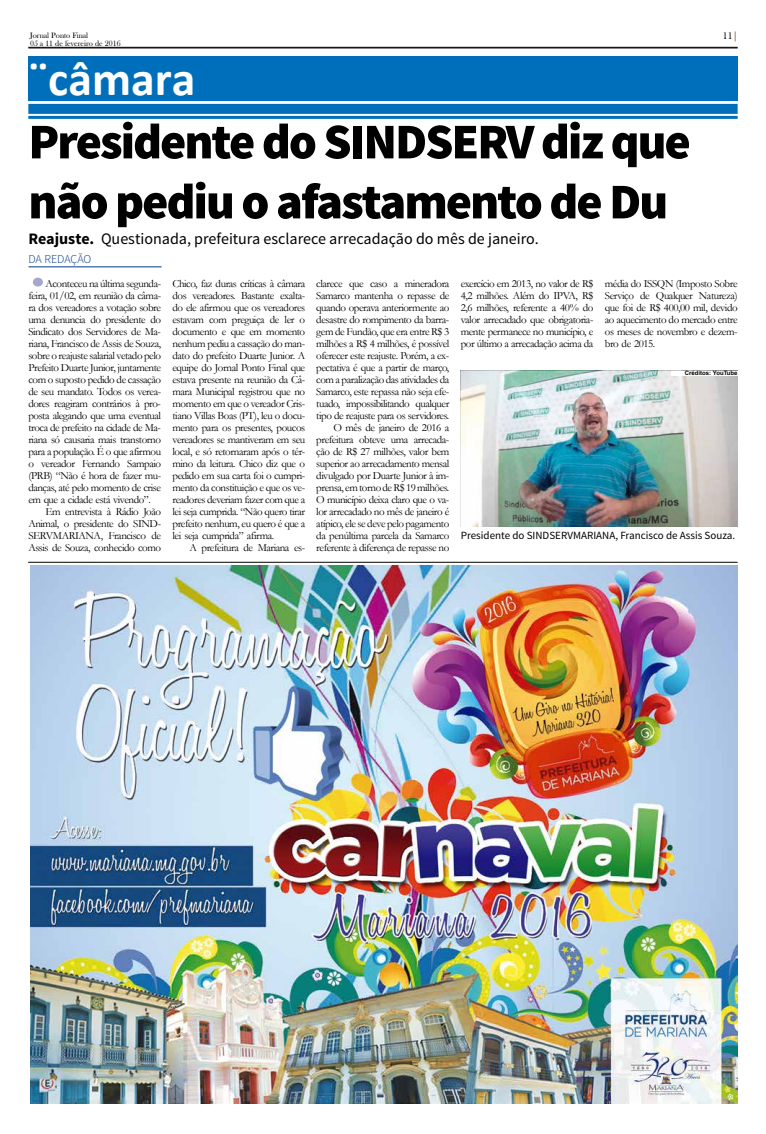
<style>
.page{position:relative;width:766px;height:1134px;background:#fff}
.page>*{position:absolute;margin:0;border:0;box-sizing:border-box;transform-origin:0 0}
.t1{font:900 50px/60px "Source Sans Pro";letter-spacing:-.04em;color:#000}
.t2{font:700 48px "Calibri";color:#fff}
.t3{font:16px "Source Sans Pro";color:#000}
.t4{font:300 12px "Source Sans Pro";letter-spacing:-.01em;color:#003687}
.t5{font:11px/12px "Garamond";letter-spacing:-.04em;color:#000;text-align:justify}
.t6{font:11px "Source Sans Pro";color:#000}
.t7{font:10px "Bask Old Face";color:#000}
.t8{font:8px "Bask Old Face";color:#000}
.t9{font:700 6px "Arial";color:#000}
.s1{color:#562802}
.s2{font-weight:700}
</style>
<div class="page">
<hr style="left:28px;top:47px;width:709px;height:1px;background:#000">
<hr style="left:28px;top:48px;width:709px;height:1px;background:#000">
<hr style="left:28px;top:562px;width:709px;height:1px;background:#000">
<div style="left:28px;top:56px;width:709px;height:45px;background:#006fbb"></div>
<div style="left:28px;top:104px;width:709px;height:10px;background:#006fbb"></div>
<hr style="left:28px;top:116px;width:709px;height:3px;background:#006fbb">
<hr style="left:28px;top:266px;width:133px;height:1px;background:#003687">
<div style="left:33px;top:278px;width:10px;height:9px;background:#a7a6cc;border-radius:50%"></div>
<img style="left:460px;top:371px;width:277px;height:155px">
<hr style="left:671px;top:371px;width:66px;height:4px;background:#fff">
<img style="left:30px;top:566px;width:707px;height:537px">
<p class="t8" style="left:30px;top:31px;width:60px">Jornal Ponto Final</p>
<p class="t7" style="left:722px;top:30px;width:16px">11<span class="s1">|</span></p>
<p class="t8" style="left:30px;top:39px;width:92px">05 a 11 de fevereiro de 2016</p>
<h2 class="t2" style="left:28px;top:48px;width:169px">¨câmara</h2>
<h1 class="t1" style="left:28px;top:114px;width:663px">Presidente do SINDSERV diz que não pediu o afastamento de Du</h1>
<h3 class="t3" style="left:28px;top:229px;width:511px"><span class="s2">Reajuste.</span> Questionada, prefeitura esclarece arrecadação do mês de janeiro.</h3>
<p class="t4" style="left:28px;top:252px;width:64px">DA REDAÇÃO</p>
<p class="t5" style="left:45px;top:277px;width:117px">Aconteceu na última segunda-</p>
<p class="t5" style="left:28px;top:289px;width:134px">feira, 01/02, em reunião da câma-</p>
<p class="t5" style="left:28px;top:301px;width:134px">ra dos vereadores a votação sobre</p>
<p class="t5" style="left:28px;top:313px;width:134px">uma denuncia do presidente do</p>
<p class="t5" style="left:28px;top:325px;width:134px">Sindicato dos Servidores de Ma-</p>
<p class="t5" style="left:28px;top:337px;width:134px">riana, Francisco de Assis de Souza,</p>
<p class="t5" style="left:28px;top:349px;width:134px">sobre o reajuste salarial vetado pelo</p>
<p class="t5" style="left:28px;top:361px;width:134px">Prefeito Duarte Junior, juntamente</p>
<p class="t5" style="left:28px;top:373px;width:134px">com o suposto pedido de cassação</p>
<p class="t5" style="left:28px;top:385px;width:134px">de seu mandato. Todos os verea-</p>
<p class="t5" style="left:28px;top:397px;width:134px">dores reagiram contrários à pro-</p>
<p class="t5" style="left:28px;top:409px;width:134px">posta alegando que uma eventual</p>
<p class="t5" style="left:28px;top:421px;width:134px">troca de prefeito na cidade de Ma-</p>
<p class="t5" style="left:28px;top:433px;width:134px">riana só causaria mais transtorno</p>
<p class="t5" style="left:28px;top:445px;width:134px">para a população. É o que afirmou</p>
<p class="t5" style="left:28px;top:457px;width:134px">o vereador Fernando Sampaio</p>
<p class="t5" style="left:28px;top:469px;width:134px">(PRB) “Não é hora de fazer mu-</p>
<p class="t5" style="left:28px;top:481px;width:134px">danças, até pelo momento de crise</p>
<p class="t5" style="left:28px;top:493px;width:124px">em que a cidade está vivendo”.</p>
<p class="t5" style="left:45px;top:505px;width:117px">Em entrevista à Rádio João</p>
<p class="t5" style="left:28px;top:517px;width:134px">Animal, o presidente do SIND-</p>
<p class="t5" style="left:28px;top:529px;width:134px">SERVMARIANA, Francisco de</p>
<p class="t5" style="left:28px;top:541px;width:134px">Assis de Souza, conhecido como</p>
<p class="t5" style="left:316px;top:277px;width:134px;text-align:right">clarece que caso a mineradora<br>Samarco mantenha o repasse de quando operava anteriormente ao desastre do rompimento da barra&shy;gem de Fundão, que era entre R$ 3 milhões a R$ 4 milhões, é possível oferecer este reajuste. Porém, a ex&shy;pectativa é que a partir de março, com a paralização das atividades da<br>Samarco, este repassa não seja efe&shy;tuado, impossibilitando qualquer tipo de reajuste para os servidores.<br>O mês de janeiro de 2016 a prefeitura obteve uma arrecada&shy;ção de R$ 27 milhões, valor bem superior ao arrecadamento mensal divulgado por Duarte Junior à im&shy;prensa, em torno de R$ 19 milhões.<br>O município deixa claro que o va&shy;lor arrecadado no mês de janeiro é atípico, ele se deve pelo pagamento da penúltima parcela da Samarco referente à diferença de repasse no</p>
<p class="t5" style="left:460px;top:277px;width:134px">exercício em 2013, no valor de R$ 4,2 milhões. Além do IPVA, R$ 2,6 milhões, referente a 40% do valor arrecadado que obrigatoria&shy;mente permanece no município, e por último a arrecadação acima da</p>
<p class="t5" style="left:604px;top:277px;width:134px">média do ISSQN (Imposto Sobre Serviço de Qualquer Natureza) que foi de R$ 400,00 mil, devido ao aquecimento do mercado entre os meses de novembro e dezem&shy;bro de 2015.</p>
<p class="t5" style="left:172px;top:277px;width:134px">Chico, faz duras críticas à câmara dos vereadores. Bastante exalta&shy;do ele afirmou que os vereadores estavam com preguiça de ler o documento e que em momento nenhum pediu a cassação do man&shy;dato do prefeito Duarte Junior. A equipe do Jornal Ponto Final que estava presente na reunião da Câ&shy;mara Municipal registrou que no momento em que o vereador Cris&shy;tiano Villas Boas (PT), leu o docu&shy;mento para os presentes, poucos vereadores se mantiveram em seu local, e só retornaram após o tér&shy;mino da leitura. Chico diz que o pedido em sua carta foi o cumpri&shy;mento da constituição e que os ve&shy;readores deveriam fazer com que a lei seja cumprida. “Não quero tirar prefeito nenhum, eu quero é que a lei seja cumprida” afirma.</p>
<p class="t5" style="left:189px;top:541px;width:117px">A prefeitura de Mariana es-</p>
<p class="t9" style="left:684px;top:369px;width:54px">Créditos: YouTube</p>
<p class="t6" style="left:460px;top:528px;width:276px">Presidente do SINDSERVMARIANA, Francisco de Assis Souza.</p>
</div>
